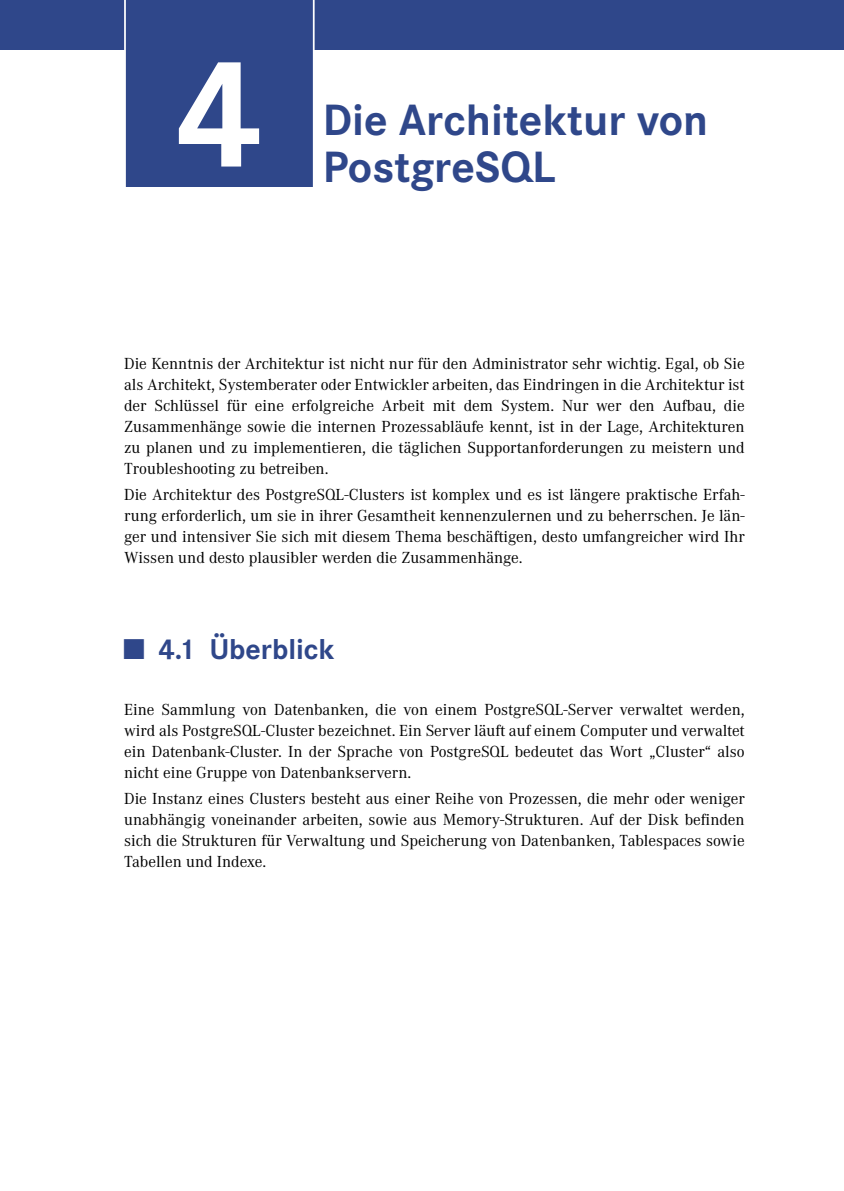
<style>
.page{position:relative;width:844px;height:1191px;background:#fff}
.page>*{position:absolute;margin:0;border:0;box-sizing:border-box;transform-origin:0 0}
.t1{font:700 157.5px "Corporate S Pro";color:#fff}
.t2{font:700 45.5px/47.2px "Corporate S Pro";color:#2f478a}
.t3{font:700 29.75px "Corporate S Pro";color:#2f478a}
.t4{font:16.62px/21px "Corporate A Pro";color:#000;text-align:justify}
</style>
<div class="page">
<hr style="left:843px;top:0;width:1px;height:50px;background:#2f478a">
<div style="left:0;top:0;width:843px;height:50px;background:#2f478a"></div>
<div style="left:126px;top:0;width:187px;height:187px;background:#2f478a"></div>
<hr style="left:124px;top:0;width:2px;height:187px;background:#fff">
<hr style="left:313px;top:0;width:1px;height:187px;background:#fff">
<h1 class="t1" style="left:174px;top:-11px;width:91px">4</h1>
<h2 class="t2" style="left:322px;top:92px;width:387px">Die Architektur von<br>PostgreSQL</h2>
<p class="t4" style="left:124px;top:352px;width:622px">Die Kenntnis der Architektur ist nicht nur für den Administrator sehr wichtig. Egal, ob Sie als Architekt, Systemberater oder Entwickler arbeiten, das Eindringen in die Architektur ist der Schlüssel für eine erfolgreiche Arbeit mit dem System. Nur wer den Aufbau, die Zusammenhänge sowie die internen Prozessabläufe kennt, ist in der Lage, Architekturen zu planen und zu implementieren, die täglichen Supportanforderungen zu meistern und Troubleshooting zu betreiben.</p>
<p class="t4" style="left:124px;top:483px;width:622px">Die Architektur des PostgreSQL-Clusters ist komplex und es ist längere praktische Erfah&shy;rung erforderlich, um sie in ihrer Gesamtheit kennenzulernen und zu beherrschen. Je län&shy;ger und intensiver Sie sich mit diesem Thema beschäftigen, desto umfangreicher wird Ihr Wissen und desto plausibler werden die Zusammenhänge.</p>
<h3 class="t3" style="left:124px;top:626px;width:212px">■ 4.1 Überblick</h3>
<p class="t4" style="left:124px;top:698px;width:622px">Eine Sammlung von Datenbanken, die von einem PostgreSQL-Server verwaltet werden, wird als PostgreSQL-Cluster bezeichnet. Ein Server läuft auf einem Computer und verwaltet ein Datenbank-Cluster. In der Sprache von PostgreSQL bedeutet das Wort „Cluster“ also nicht eine Gruppe von Datenbankservern.</p>
<p class="t4" style="left:124px;top:787px;width:622px">Die Instanz eines Clusters besteht aus einer Reihe von Prozessen, die mehr oder weniger unabhängig voneinander arbeiten, sowie aus Memory-Strukturen. Auf der Disk befinden sich die Strukturen für Verwaltung und Speicherung von Datenbanken, Tablespaces sowie Tabellen und Indexe.</p>
</div>
